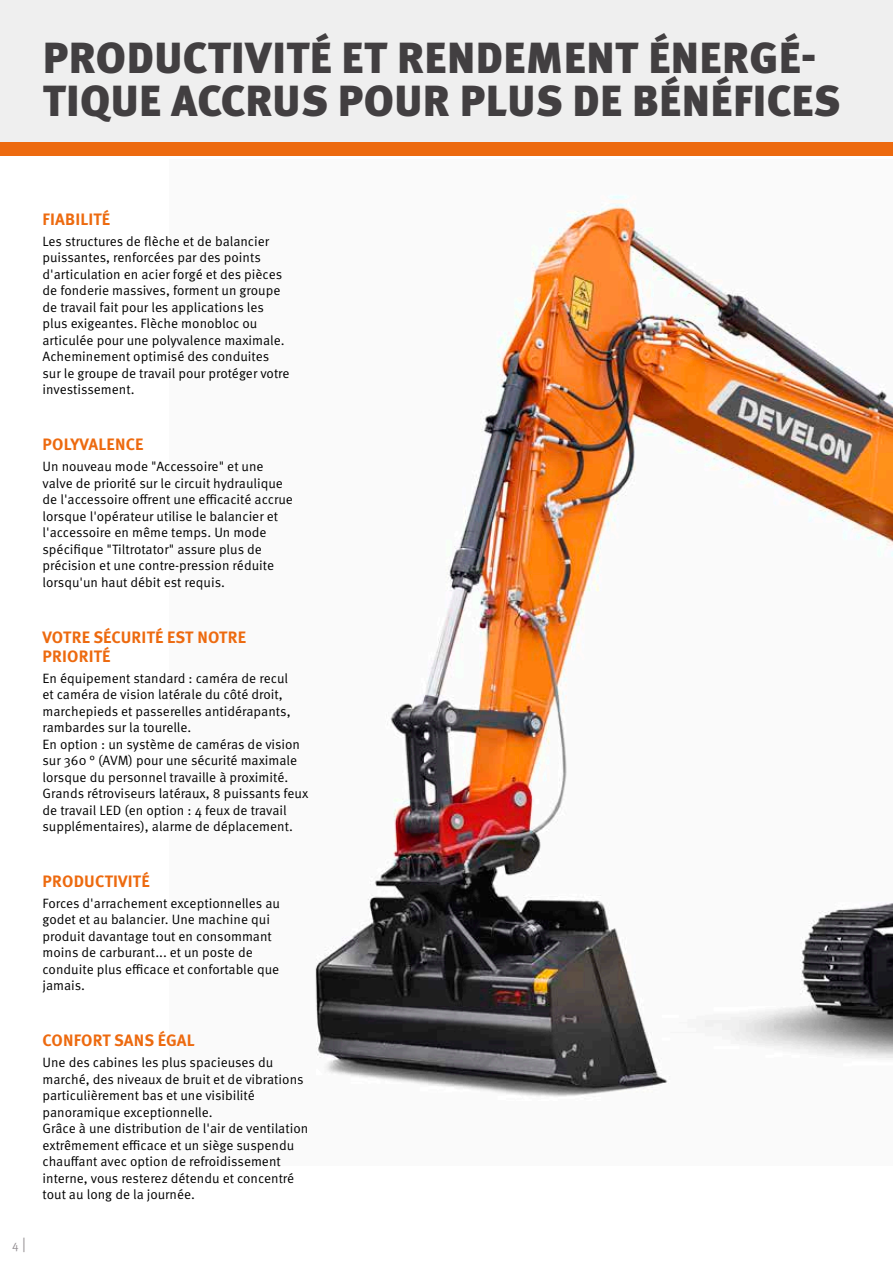
<style>
.page{position:relative;width:893px;height:1263px;background:#fff}
.page>*{position:absolute;margin:0;border:0;box-sizing:border-box;transform-origin:0 0}
.t1{font:900 43.5px/43.5px "Meta Pro";letter-spacing:.01em;color:#423f41}
.t2{font:700 16.5px/19.5px "Meta Pro";letter-spacing:.01em;color:#ed6a0f}
.t3{font:13.5px/16.5px "Meta Pro Norm";color:#000}
.t4{font:12px "Meta Pro Norm";color:#979296}
.s1{font-size:15px}
</style>
<div class="page">
<img style="left:315px;top:195px;width:578px;height:902px">
<div style="left:0;top:141px;width:893px;height:15px;background:#ed6a0f"></div>
<div style="left:0;top:0;width:893px;height:141px;background:#efefef"></div>
<h1 class="t1" style="left:43px;top:34px;width:800px">PRODUCTIVITÉ ET RENDEMENT ÉNERGÉ-<br>TIQUE ACCRUS POUR PLUS DE BÉNÉFICES</h1>
<p class="t4" style="left:12px;top:1235px;width:15px">4 <span class="s1">|</span></p>
<p class="t2" style="left:43px;top:209px;width:69px">FIABILITÉ</p>
<p class="t3" style="left:43px;top:232px;width:248px">Les structures de flèche et de balancier puissantes, renforcées par des points d'articulation en acier forgé et des pièces de fonderie massives, forment un groupe de travail fait pour les applications les plus exigeantes. Flèche monobloc ou articulée pour une polyvalence maximale.<br>Acheminement optimisé des conduites sur le groupe de travail pour protéger votre investissement.</p>
<p class="t2" style="left:43px;top:434px;width:102px">POLYVALENCE</p>
<p class="t3" style="left:43px;top:457px;width:252px">Un nouveau mode "Accessoire" et une valve de priorité sur le circuit hydraulique de l'accessoire offrent une efficacité accrue lorsque l'opérateur utilise le balancier et l'accessoire en même temps. Un mode spécifique "Tiltrotator" assure plus de précision et une contre-pression réduite lorsqu'un haut débit est requis.</p>
<p class="t2" style="left:43px;top:626px;width:205px">VOTRE SÉCURITÉ EST NOTRE<br>PRIORITÉ</p>
<p class="t3" style="left:43px;top:669px;width:267px">En équipement standard : caméra de recul<br>et caméra de vision latérale du côté droit, marchepieds et passerelles antidérapants, rambardes sur la tourelle.<br>En option : un système de caméras de vision sur 360 ° (AVM) pour une sécurité maximale lorsque du personnel travaille à proximité.<br>Grands rétroviseurs latéraux, 8 puissants feux de travail LED (en option : 4 feux de travail supplémentaires), alarme de déplacement.</p>
<p class="t2" style="left:43px;top:871px;width:109px">PRODUCTIVITÉ</p>
<p class="t3" style="left:43px;top:894px;width:239px">Forces d'arrachement exceptionnelles au godet et au balancier. Une machine qui produit davantage tout en consommant moins de carburant... et un poste de conduite plus efficace et confortable que jamais.</p>
<p class="t2" style="left:43px;top:1030px;width:154px">CONFORT SANS ÉGAL</p>
<p class="t3" style="left:43px;top:1053px;width:267px">Une des cabines les plus spacieuses du marché, des niveaux de bruit et de vibrations particulièrement bas et une visibilité panoramique exceptionnelle.<br>Grâce à une distribution de l'air de ventilation extrêmement efficace et un siège suspendu chauffant avec option de refroidissement interne, vous resterez détendu et concentré tout au long de la journée.</p>
</div>
